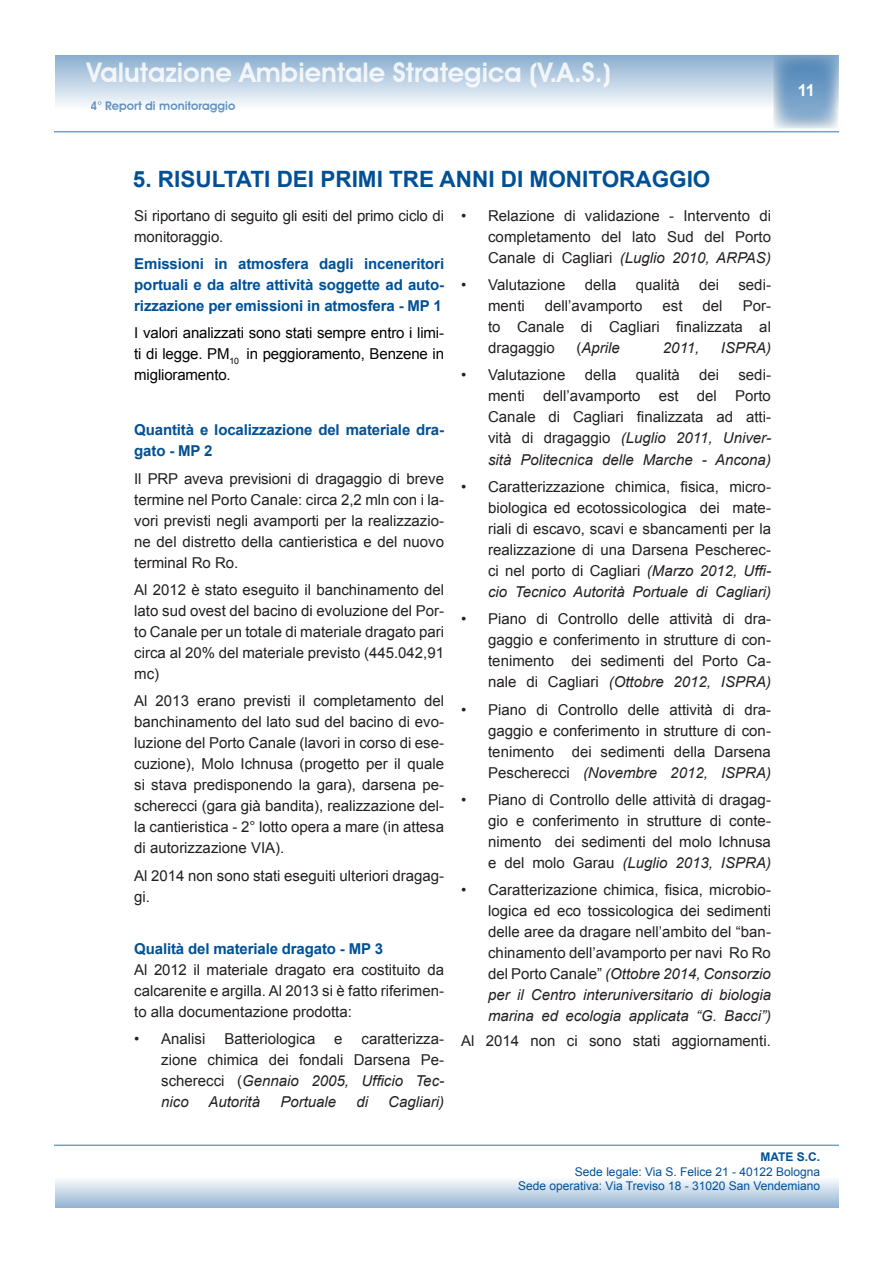
<style>
.page{position:relative;width:893px;height:1263px;background:#fff}
.page>*{position:absolute;margin:0;border:0;box-sizing:border-box;transform-origin:0 0}
.t1{font:600 27px "Avant Garde IT Cby BT";color:#fff}
.t2{font:700 22.5px "Arial";color:#005096}
.t3{font:700 16.5px "Arial";color:#fff}
.t4{font:15px/21px "Arial";color:#231f20;text-align:justify}
.t5{font:700 15px/21px "Arial";letter-spacing:-.01em;color:#005096;text-align:justify}
.t6{font:15px/21px "Arial";letter-spacing:-.01em;color:#000;text-align:justify}
.t7{font:italic 15px "Arial";color:#231f20}
.t8{font:12px/14.4px "Arial";color:#005199;text-align:right}
.t9{font:600 12px "Avant Garde IT Cby BT";color:#04529a}
.t10{font:700 12px "Arial";color:#005199}
.s1{font-style:italic}
.s2{font-style:normal}
</style>
<div class="page">
<div style="left:761px;top:49px;width:78px;height:82px;background:#231f20;opacity:.27"></div>
<svg style="left:57px;top:57px;width:779px;height:49px;background:#bacfe3"></svg>
<div style="left:54px;top:54px;width:785px;height:55px;border:2px solid #7788bc"></div>
<hr style="left:54px;top:131px;width:785px;height:1px;background:#04529a">
<svg style="left:57px;top:1180px;width:779px;height:26px;background:#c4d6e7"></svg>
<div style="left:54px;top:1176px;width:785px;height:33px;border:2px solid #7788bc"></div>
<hr style="left:54px;top:1144px;width:785px;height:2px;background:#005199">
<h1 class="t1" style="left:87px;top:57px;width:526px">Valutazione Ambientale Strategica (V.A.S.)</h1>
<p class="t9" style="left:91px;top:98px;width:146px">4° Report di monitoraggio</p>
<h2 class="t2" style="left:133px;top:163px;width:579px">5. RISULTATI DEI PRIMI TRE ANNI DI MONITORAGGIO</h2>
<p class="t4" style="left:134px;top:205px;width:311px">Si riportano di seguito gli esiti del primo ciclo di monitoraggio.</p>
<p class="t5" style="left:134px;top:253px;width:311px">Emissioni in atmosfera dagli inceneritori portuali e da altre attività soggette ad auto&shy;rizzazione per emissioni in atmosfera - MP 1</p>
<p class="t6" style="left:134px;top:323px;width:311px">I valori analizzati sono stati sempre entro i limi&shy;ti di legge. PM<sub>10</sub> in peggioramento, Benzene in miglioramento.</p>
<p class="t4" style="left:488px;top:205px;width:284px;text-indent:-27px">• Relazione di validazione - Intervento di completamento del lato Sud del Porto Canale di Cagliari <span class="s1">(Luglio 2010, ARPAS)</span></p>
<p class="t4" style="left:461px;top:274px;width:106px">• Valutazione</p>
<p class="t4" style="left:585px;top:274px;width:33px">della</p>
<p class="t4" style="left:636px;top:274px;width:46px">qualità</p>
<p class="t4" style="left:699px;top:274px;width:22px">dei</p>
<p class="t4" style="left:738px;top:274px;width:34px">sedi-</p>
<p class="t4" style="left:488px;top:295px;width:38px">menti</p>
<p class="t4" style="left:545px;top:295px;width:99px">dell’avamporto</p>
<p class="t4" style="left:662px;top:295px;width:22px">est</p>
<p class="t4" style="left:703px;top:295px;width:22px">del</p>
<p class="t4" style="left:488px;top:295px;width:284px;text-indent:254px">Por&shy;to Canale di Cagliari finalizzata al dragaggio</p>
<p class="t7" style="left:576px;top:338px;width:45px"><span class="s2">(</span>Aprile</p>
<p class="t7" style="left:663px;top:338px;width:38px">2011,</p>
<p class="t7" style="left:721px;top:338px;width:52px">ISPRA)</p>
<p class="t4" style="left:461px;top:365px;width:106px">• Valutazione</p>
<p class="t4" style="left:585px;top:365px;width:33px">della</p>
<p class="t4" style="left:636px;top:365px;width:46px">qualità</p>
<p class="t4" style="left:699px;top:365px;width:22px">dei</p>
<p class="t4" style="left:488px;top:365px;width:284px;text-indent:250px">sedi&shy;menti dell’avamporto est del Porto Canale di Cagliari finalizzata ad atti&shy;vità di dragaggio <span class="s1">(Luglio 2011, Univer&shy;sità Politecnica delle Marche - Ancona)</span></p>
<p class="t4" style="left:488px;top:476px;width:284px;text-indent:-27px">• Caratterizzazione chimica, fisica, micro&shy;biologica ed ecotossicologica dei mate&shy;riali di escavo, scavi e sbancamenti per la realizzazione di una Darsena Pescherec&shy;ci nel porto di Cagliari <span class="s1">(Marzo 2012, Uffi&shy;cio Tecnico Autorità Portuale di Cagliari)</span></p>
<p class="t4" style="left:488px;top:608px;width:284px;text-indent:-27px">• Piano di Controllo delle attività di dra&shy;gaggio e conferimento in strutture di con&shy;tenimento dei sedimenti del Porto Ca&shy;nale di Cagliari <span class="s1">(Ottobre 2012, ISPRA)</span></p>
<p class="t4" style="left:488px;top:699px;width:284px;text-indent:-27px">• Piano di Controllo delle attività di dra&shy;gaggio e conferimento in strutture di con&shy;tenimento dei sedimenti della Darsena Pescherecci <span class="s1">(Novembre 2012, ISPRA)</span></p>
<p class="t4" style="left:488px;top:789px;width:284px;text-indent:-27px">• Piano di Controllo delle attività di dragag&shy;gio e conferimento in strutture di conte&shy;nimento dei sedimenti del molo Ichnusa e del molo Garau <span class="s1">(Luglio 2013, ISPRA)</span></p>
<p class="t4" style="left:488px;top:879px;width:284px;text-indent:-27px">• Caratterizazione chimica, fisica, microbio&shy;logica ed eco tossicologica dei sedimenti delle aree da dragare nell’ambito del “ban&shy;chinamento dell’avamporto per navi Ro Ro del Porto Canale” <span class="s1">(Ottobre 2014, Consorzio per il Centro interuniversitario di biologia marina ed ecologia applicata “G. Bacci”)</span></p>
<p class="t4" style="left:461px;top:1030px;width:311px">Al 2014 non ci sono stati aggiornamenti.</p>
<p class="t5" style="left:134px;top:420px;width:311px">Quantità e localizzazione del materiale dra&shy;gato - MP 2</p>
<p class="t4" style="left:134px;top:468px;width:311px">Il PRP aveva previsioni di dragaggio di breve termine nel Porto Canale: circa 2,2 mln con i la&shy;vori previsti negli avamporti per la realizzazio&shy;ne del distretto della cantieristica e del nuovo terminal Ro Ro.</p>
<p class="t4" style="left:134px;top:579px;width:311px">Al 2012 è stato eseguito il banchinamento del lato sud ovest del bacino di evoluzione del Por&shy;to Canale per un totale di materiale dragato pari circa al 20% del materiale previsto (445.042,91 mc)</p>
<p class="t4" style="left:134px;top:690px;width:311px">Al 2013 erano previsti il completamento del banchinamento del lato sud del bacino di evo&shy;luzione del Porto Canale (lavori in corso di ese&shy;cuzione), Molo Ichnusa (progetto per il quale si stava predisponendo la gara), darsena pe&shy;scherecci (gara già bandita), realizzazione del&shy;la cantieristica - 2° lotto opera a mare (in attesa di autorizzazione VIA).</p>
<p class="t4" style="left:134px;top:865px;width:311px">Al 2014 non sono stati eseguiti ulteriori dragag&shy;gi.</p>
<p class="t5" style="left:134px;top:938px;width:250px">Qualità del materiale dragato - MP 3</p>
<p class="t4" style="left:134px;top:959px;width:311px">Al 2012 il materiale dragato era costituito da calcarenite e argilla. Al 2013 si è fatto riferimen&shy;to alla documentazione prodotta:</p>
<p class="t4" style="left:134px;top:1028px;width:73px">• Analisi</p>
<p class="t4" style="left:224px;top:1028px;width:92px">Batteriologica</p>
<p class="t4" style="left:334px;top:1028px;width:10px">e</p>
<p class="t4" style="left:161px;top:1028px;width:284px;text-indent:200px">caratterizza&shy;zione chimica dei fondali Darsena Pe&shy;scherecci (<span class="s1">Gennaio 2005, Ufficio Tec&shy;nico</span></p>
<p class="t7" style="left:208px;top:1092px;width:53px">Autorità</p>
<p class="t7" style="left:280px;top:1092px;width:57px">Portuale</p>
<p class="t7" style="left:356px;top:1092px;width:13px">di</p>
<p class="t7" style="left:388px;top:1092px;width:57px">Cagliari)</p>
<p class="t3" style="left:797px;top:79px;width:19px">11</p>
<p class="t10" style="left:760px;top:1149px;width:61px">MATE S.C.</p>
<p class="t8" style="left:518px;top:1164px;width:303px">Sede legale: Via S. Felice 21 - 40122 Bologna<br>Sede operativa: Via Treviso 18 - 31020 San Vendemiano</p>
</div>
